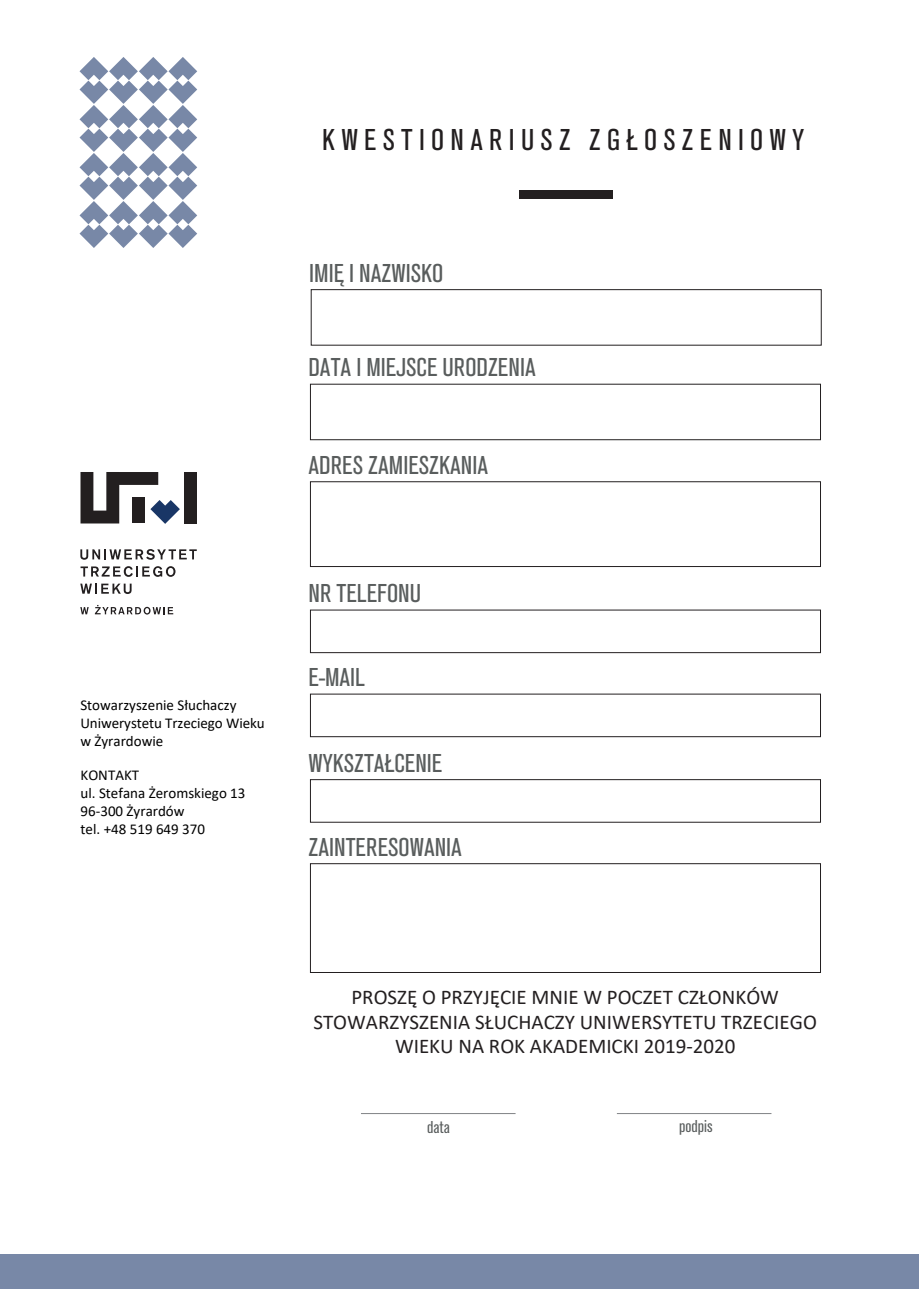
<style>
.page{position:relative;width:919px;height:1289px;background:#fff}
.page>*{position:absolute;margin:0;border:0;box-sizing:border-box;transform-origin:0 0}
.t1{font:condensed 31.5px "Accius TCE";letter-spacing:.2em;color:#231f20}
.t2{font:condensed 27px "Accius TCE";color:#595d5d}
.t3{font:21px/24.8px "Calibri";color:#231f20;text-align:center}
.t4{font:condensed 18px "Accius TCE";color:#595d5d}
.t5{font:15px/18px "Calibri";color:#000}
</style>
<div class="page">
<div style="left:0;top:1253px;width:918px;height:35px;background:#7888a7"></div>
<div style="left:311px;top:289px;width:510px;height:56px;border:1px solid #231f20"></div>
<div style="left:310px;top:384px;width:510px;height:56px;border:1px solid #231f20"></div>
<div style="left:310px;top:609px;width:510px;height:44px;border:1px solid #231f20"></div>
<div style="left:310px;top:693px;width:510px;height:44px;border:1px solid #231f20"></div>
<div style="left:310px;top:779px;width:510px;height:43px;border:1px solid #231f20"></div>
<div style="left:310px;top:481px;width:510px;height:86px;border:1px solid #231f20"></div>
<div style="left:310px;top:863px;width:510px;height:109px;border:1px solid #231f20"></div>
<div style="left:519px;top:190px;width:93px;height:9px;background:#231f20"></div>
<hr style="left:361px;top:1113px;width:154px;height:1px;background:#808285">
<hr style="left:617px;top:1113px;width:154px;height:1px;background:#808285">
<svg style="left:80px;top:472px;width:100px;height:52px"></svg>
<div style="left:184px;top:472px;width:13px;height:51px;background:#231f20"></div>
<svg style="left:80px;top:549px;width:117px;height:10px"></svg>
<svg style="left:80px;top:607px;width:9px;height:7px"></svg>
<svg style="left:95px;top:605px;width:78px;height:9px"></svg>
<svg style="left:80px;top:583px;width:52px;height:11px"></svg>
<svg style="left:80px;top:566px;width:95px;height:11px"></svg>
<svg style="left:79px;top:57px;width:118px;height:191px"></svg>
<p class="t5" style="left:80px;top:696px;width:186px">Stowarzyszenie Słuchaczy<br>Uniwerystetu Trzeciego Wieku w Żyrardowie</p>
<p class="t5" style="left:81px;top:765px;width:166px">KONTAKT<br>ul. Stefana Żeromskiego 13<br>96-300 Żyrardów<br>tel. +48 519 649 370</p>
<h1 class="t1" style="left:322px;top:122px;width:483px">KWESTIONARIUSZ ZGŁOSZENIOWY</h1>
<h2 class="t2" style="left:309px;top:258px;width:135px">IMIĘ I NAZWISKO</h2>
<h2 class="t2" style="left:308px;top:352px;width:229px">DATA I MIEJSCE URODZENIA</h2>
<h2 class="t2" style="left:308px;top:450px;width:181px">ADRES ZAMIESZKANIA</h2>
<h2 class="t2" style="left:308px;top:578px;width:114px">NR TELEFONU</h2>
<h2 class="t2" style="left:308px;top:662px;width:58px">E-MAIL</h2>
<h2 class="t2" style="left:308px;top:748px;width:135px">WYKSZTAŁCENIE</h2>
<h2 class="t2" style="left:308px;top:832px;width:155px">ZAINTERESOWANIA</h2>
<h3 class="t3" style="left:313px;top:984px;width:505px">PROSZĘ O PRZYJĘCIE MNIE W POCZET CZŁONKÓW<br>STOWARZYSZENIA SŁUCHACZY UNIWERSYTETU TRZECIEGO<br>WIEKU NA ROK AKADEMICKI 2019-2020</h3>
<p class="t4" style="left:427px;top:1117px;width:24px">data</p>
<p class="t4" style="left:679px;top:1116px;width:35px">podpis</p>
</div>
